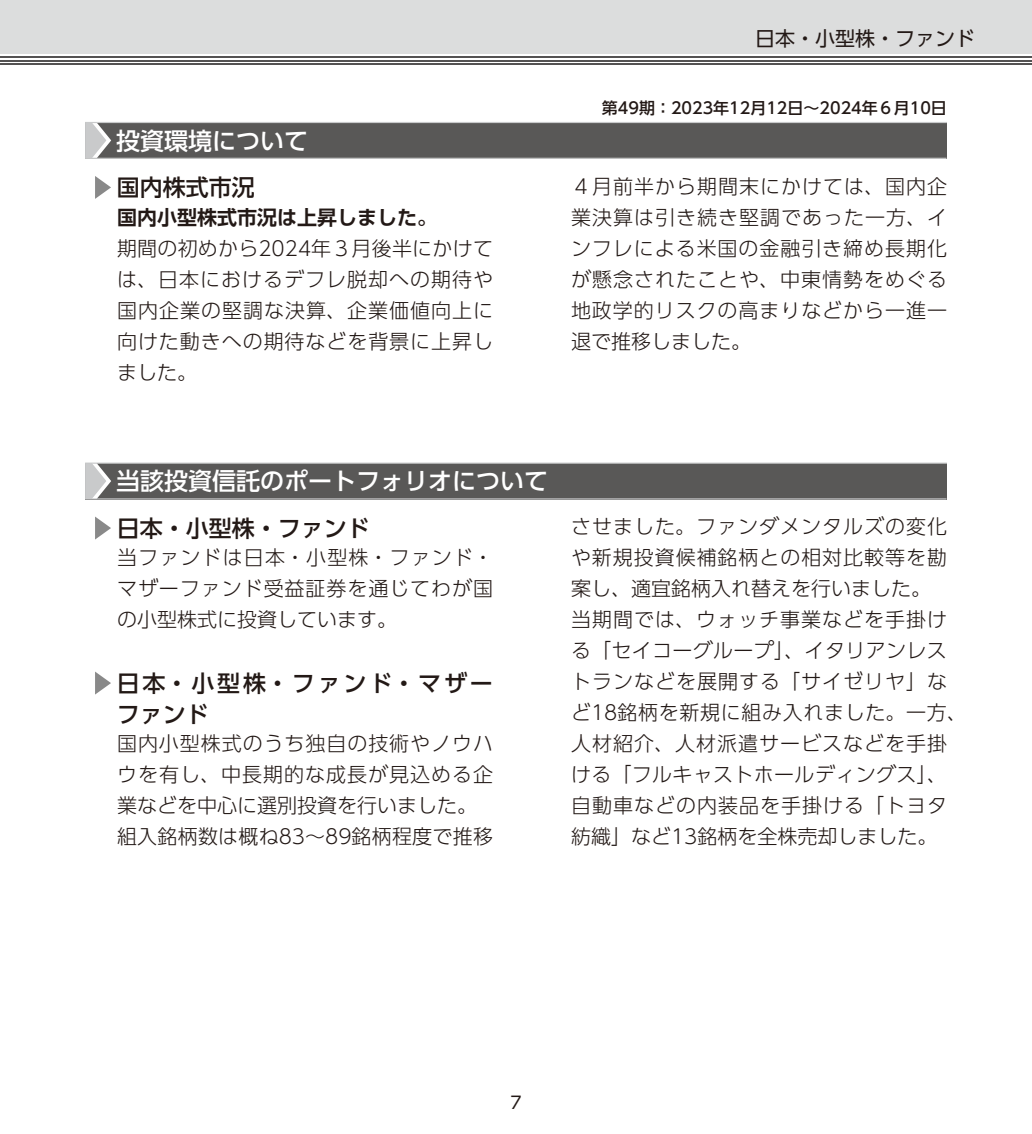
<style>
.page{position:relative;width:1032px;height:1134px;background:#fff}
.page>*{position:absolute;margin:0;border:0;box-sizing:border-box;transform-origin:0 0}
.t1{font:500 24px "UD Shin Go Pro";color:#fff}
.t2{font:500 23px/31px "UD Shin Go Pro";letter-spacing:.125em;color:#231916}
.t3{font:500 23px "UD Shin Go Pro";color:#231916}
.t4{font:300 20px/31px "UD Shin Go Pro";letter-spacing:.045em;color:#231916;text-align:justify}
.t5{font:300 20px/31px "UD Shin Go Pro";letter-spacing:.01em;color:#231916}
.t6{font:700 20px "UD Shin Go Pro De";color:#231916}
.t7{font:20px "UD Shin Go Pro";color:#231916}
.t8{font:17px "UD Shin Go Pro";color:#231916}
.t9{font:500 16px "UD Shin Go Pro";color:#231916}
</style>
<div class="page">
<div style="left:0;top:0;width:1032px;height:54px;background:#dcdddd"></div>
<hr style="left:0;top:63px;width:1032px;height:2px;background:#545252">
<hr style="left:0;top:60px;width:1032px;height:1px;background:#545252">
<hr style="left:0;top:56px;width:1032px;height:2px;background:#545252">
<div style="left:85px;top:122px;width:862px;height:36px;background:#595857"></div>
<hr style="left:85px;top:158px;width:861px;height:1px;background:#c9cacb">
<hr style="left:85px;top:122px;width:862px;height:1px;background:#c9cacb">
<svg style="left:85px;top:123px;width:26px;height:35px"></svg>
<svg style="left:95px;top:176px;width:16px;height:23px"></svg>
<div style="left:85px;top:463px;width:862px;height:36px;background:#595857"></div>
<hr style="left:85px;top:498px;width:861px;height:1px;background:#c9cacb">
<hr style="left:85px;top:462px;width:862px;height:2px;background:#c9cacb">
<svg style="left:85px;top:463px;width:26px;height:36px"></svg>
<svg style="left:95px;top:516px;width:16px;height:23px"></svg>
<svg style="left:95px;top:671px;width:16px;height:23px"></svg>
<p class="t1" style="left:116px;top:121px;width:194px">投資環境について</p>
<p class="t3" style="left:117px;top:169px;width:140px">国内株式市況</p>
<p class="t6" style="left:117px;top:201px;width:321px">国内小型株式市況は上昇しました。</p>
<p class="t4" style="left:117px;top:232px;width:377px">期間の初めから2024年３月後半にかけては、日本におけるデフレ脱却への期待や国内企業の堅調な決算、企業価値向上に向けた動きへの期待などを背景に上昇しました。</p>
<p class="t7" style="left:755px;top:22px;width:221px">日本・小型株・ファンド</p>
<p class="t9" style="left:602px;top:95px;width:346px">第49期：2023年12月12日～2024年６月10日</p>
<p class="t4" style="left:571px;top:170px;width:377px">４月前半から期間末にかけては、国内企業決算は引き続き堅調であった一方、インフレによる米国の金融引き締め長期化が懸念されたことや、中東情勢をめぐる地政学的リスクの高まりなどから一進一退で推移しました。</p>
<p class="t1" style="left:116px;top:462px;width:433px">当該投資信託のポートフォリオについて</p>
<p class="t3" style="left:117px;top:509px;width:255px">日本・小型株・ファンド</p>
<p class="t4" style="left:117px;top:541px;width:377px">当ファンドは日本・小型株・ファンド・マザーファンド受益証券を通じてわが国の小型株式に投資しています。</p>
<p class="t2" style="left:117px;top:667px;width:378px">日本・小型株・ファンド・マザーファンド</p>
<p class="t5" style="left:117px;top:727px;width:377px">国内小型株式のうち独自の技術やノウハウを有し、中長期的な成長が見込める企業などを中心に選別投資を行いました。組入銘柄数は概ね83～89銘柄程度で推移</p>
<p class="t4" style="left:571px;top:510px;width:397px;text-align:left">させました。ファンダメンタルズの変化や新規投資候補銘柄との相対比較等を勘案し、適宜銘柄入れ替えを行いました。<br>当期間では、ウォッチ事業などを手掛ける「セイコーグループ」、イタリアンレストランなどを展開する「サイゼリヤ」など18銘柄を新規に組み入れました。一方、人材紹介、人材派遣サービスなどを手掛ける「フルキャストホールディングス」、自動車などの内装品を手掛ける「トヨタ紡織」など13銘柄を全株売却しました。</p>
<p class="t8" style="left:510px;top:1089px;width:13px">7</p>
</div>
